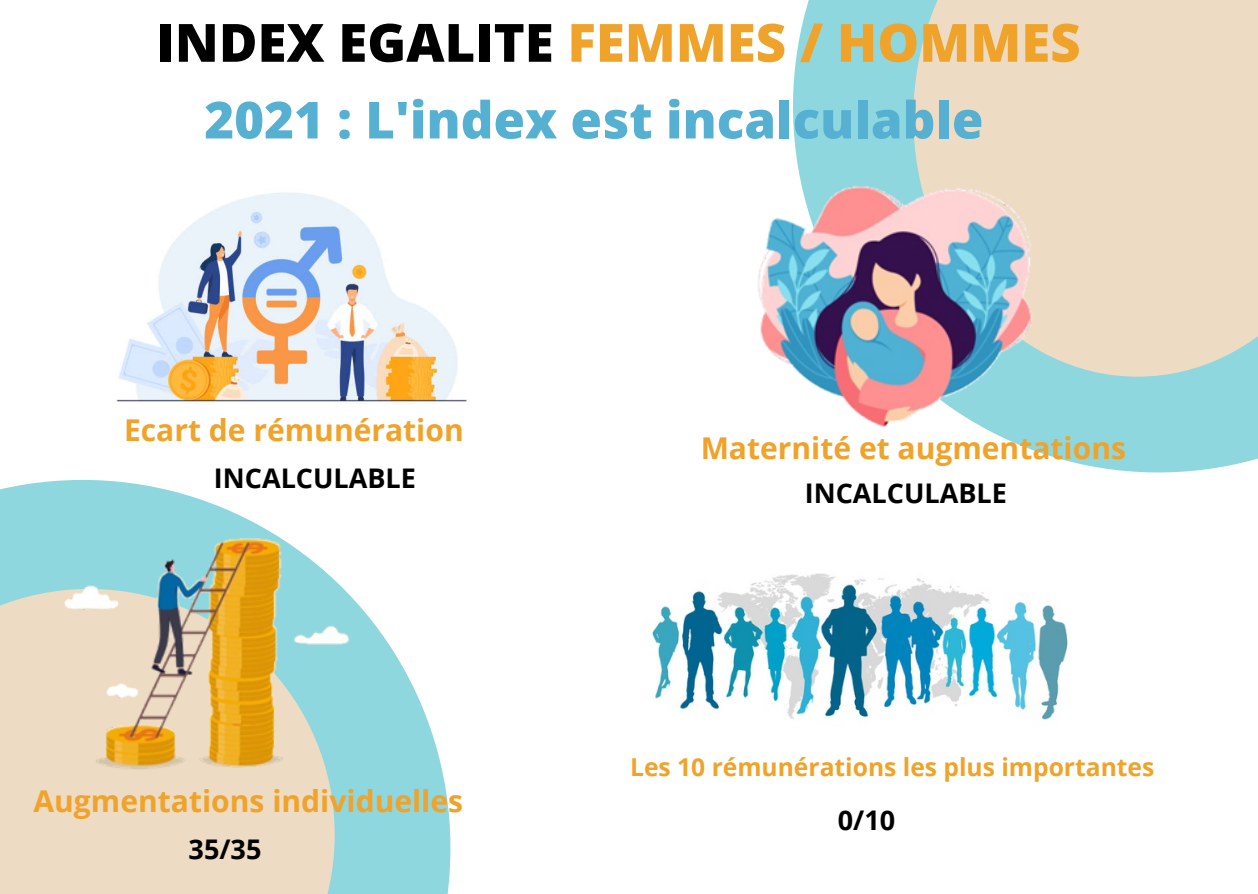
<style>
.page{position:relative;width:1258px;height:894px;background:#fff}
.page>*{position:absolute;margin:0;border:0;box-sizing:border-box;transform-origin:0 0}
.t1{font:800 52.8px "Open Sans";color:#f0a32a}
.t2{font:800 51px "Open Sans";color:#55b0d1}
.t3{font:700 30px "Open Sans";color:#f0a32a}
.t4{font:700 27px "Open Sans";color:#000}
.t5{font:700 24.6px "Open Sans";color:#f0a32a}
.s1{color:#000}
</style>
<div class="page">
<svg style="left:793px;top:0;width:465px;height:473px;background:#9edce3"></svg>
<div style="left:913px;top:0;width:345px;height:376px;background:#eddbc3"></div>
<svg style="left:0;top:480px;width:451px;height:413px;fill:#8ed7df"></svg>
<div style="left:0;top:805px;width:335px;height:88px;background:#eddbc3"></div>
<img style="left:758px;top:155px;width:288px;height:304px">
<img style="left:0;top:494px;width:439px;height:311px">
<img style="left:652px;top:573px;width:416px;height:147px">
<img style="left:115px;top:192px;width:352px;height:211px">
<p class="t1" style="left:156px;top:5px;width:925px"><span class="s1">INDEX EGALITE</span> FEMMES / HOMMES</p>
<p class="t2" style="left:204px;top:84px;width:781px">2021 : L'index est incalculable</p>
<p class="t3" style="left:124px;top:409px;width:341px">Ecart de rémunération</p>
<p class="t4" style="left:214px;top:459px;width:204px">INCALCULABLE</p>
<p class="t3" style="left:34px;top:780px;width:431px">Augmentations individuelles</p>
<p class="t4" style="left:189px;top:830px;width:74px">35/35</p>
<p class="t3" style="left:701px;top:426px;width:427px">Maternité et augmentations</p>
<p class="t4" style="left:805px;top:474px;width:204px">INCALCULABLE</p>
<p class="t5" style="left:630px;top:749px;width:526px">Les 10 rémunérations les plus importantes</p>
<p class="t4" style="left:838px;top:800px;width:59px">0/10</p>
</div>
